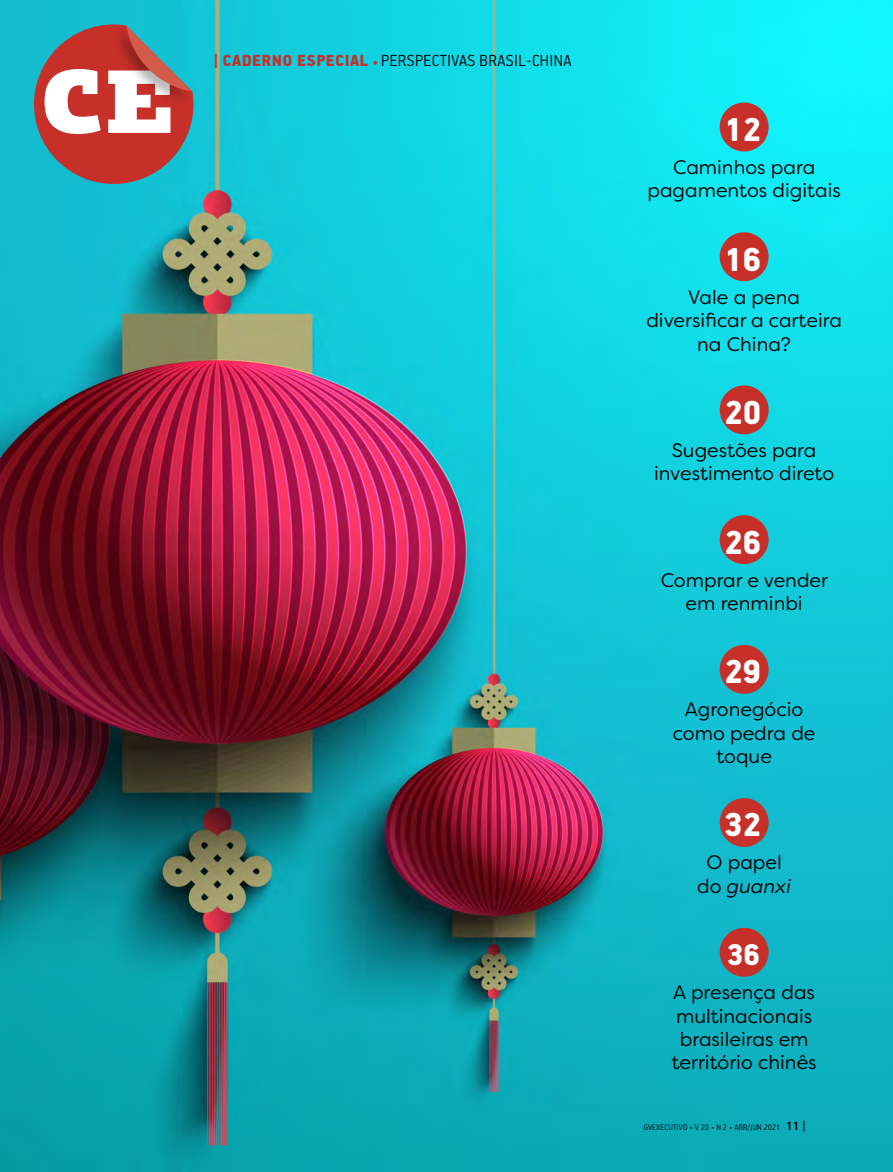
<style>
.page{position:relative;width:893px;height:1172px;background:#fff}
.page>*{position:absolute;margin:0;border:0;box-sizing:border-box;transform-origin:0 0}
.t1{font:900 90px "PF Agora Slab Pro";color:#fff}
.t2{font:900 37.05px "PF Handbook Pro";letter-spacing:-.025em;color:#fff}
.t3{font:900 33.45px "PF Handbook Pro";color:#fff}
.t4{font:19.5px/23.4px "Filson Soft";color:#000;text-align:center}
.t5{font:300 18px "PF Handbook Pro";letter-spacing:.02em;color:#000}
.t6{font:300 9px "PF Handbook Pro";letter-spacing:.02em;color:#000}
.s1{font-weight:900;color:#c72f29}
.s2{font-weight:900;font-size:13.5px;color:#c72f29}
.s3{font-style:italic}
.s4{font-weight:700;font-size:13.5px}
</style>
<div class="page">
<img style="left:0;top:0;width:893px;height:1171px">
<div style="left:720px;top:102px;width:49px;height:49px;background:#c72f29;border-radius:50%"></div>
<div style="left:720px;top:232px;width:49px;height:49px;background:#c72f29;border-radius:50%"></div>
<div style="left:720px;top:385px;width:49px;height:49px;background:#c72f29;border-radius:50%"></div>
<div style="left:720px;top:515px;width:49px;height:49px;background:#c72f29;border-radius:50%"></div>
<div style="left:720px;top:645px;width:49px;height:49px;background:#c72f29;border-radius:50%"></div>
<div style="left:720px;top:798px;width:49px;height:49px;background:#c72f29;border-radius:50%"></div>
<div style="left:720px;top:927px;width:49px;height:49px;background:#c72f29;border-radius:50%"></div>
<svg style="left:26px;top:22px;width:170px;height:170px;background:#886163"></svg>
<h1 class="t1" style="left:40px;top:40px;width:136px">CE</h1>
<p class="t5" style="left:214px;top:49px;width:359px"><span class="s1">| CADERNO ESPECIAL</span> <span class="s2">•</span> PERSPECTIVAS BRASIL-CHINA</p>
<h2 class="t2" style="left:724px;top:107px;width:39px">12</h2>
<p class="t4" style="left:647px;top:155px;width:195px">Caminhos para pagamentos digitais</p>
<h2 class="t2" style="left:724px;top:237px;width:39px">16</h2>
<p class="t4" style="left:646px;top:285px;width:197px">Vale a pena diversificar a carteira na China?</p>
<h2 class="t2" style="left:724px;top:390px;width:39px">20</h2>
<p class="t4" style="left:654px;top:438px;width:182px">Sugestões para investimento direto</p>
<h2 class="t2" style="left:724px;top:519px;width:39px">26</h2>
<p class="t4" style="left:661px;top:568px;width:169px">Comprar e vender em renminbi</p>
<h2 class="t2" style="left:724px;top:649px;width:39px">29</h2>
<p class="t4" style="left:673px;top:697px;width:144px">Agronegócio como pedra de toque</p>
<h2 class="t2" style="left:724px;top:802px;width:39px">32</h2>
<p class="t4" style="left:697px;top:850px;width:95px">O papel do <span class="s3">guanxi</span></p>
<h3 class="t3" style="left:727px;top:934px;width:35px">36</h3>
<p class="t4" style="left:672px;top:980px;width:147px">A presença das multinacionais brasileiras em território chinês</p>
<p class="t6" style="left:644px;top:1121px;width:164px">GVEXECUTIVO • V 20 • N 2 • ABR/JUN 2021 <span class="s4">11 |</span></p>
</div>
